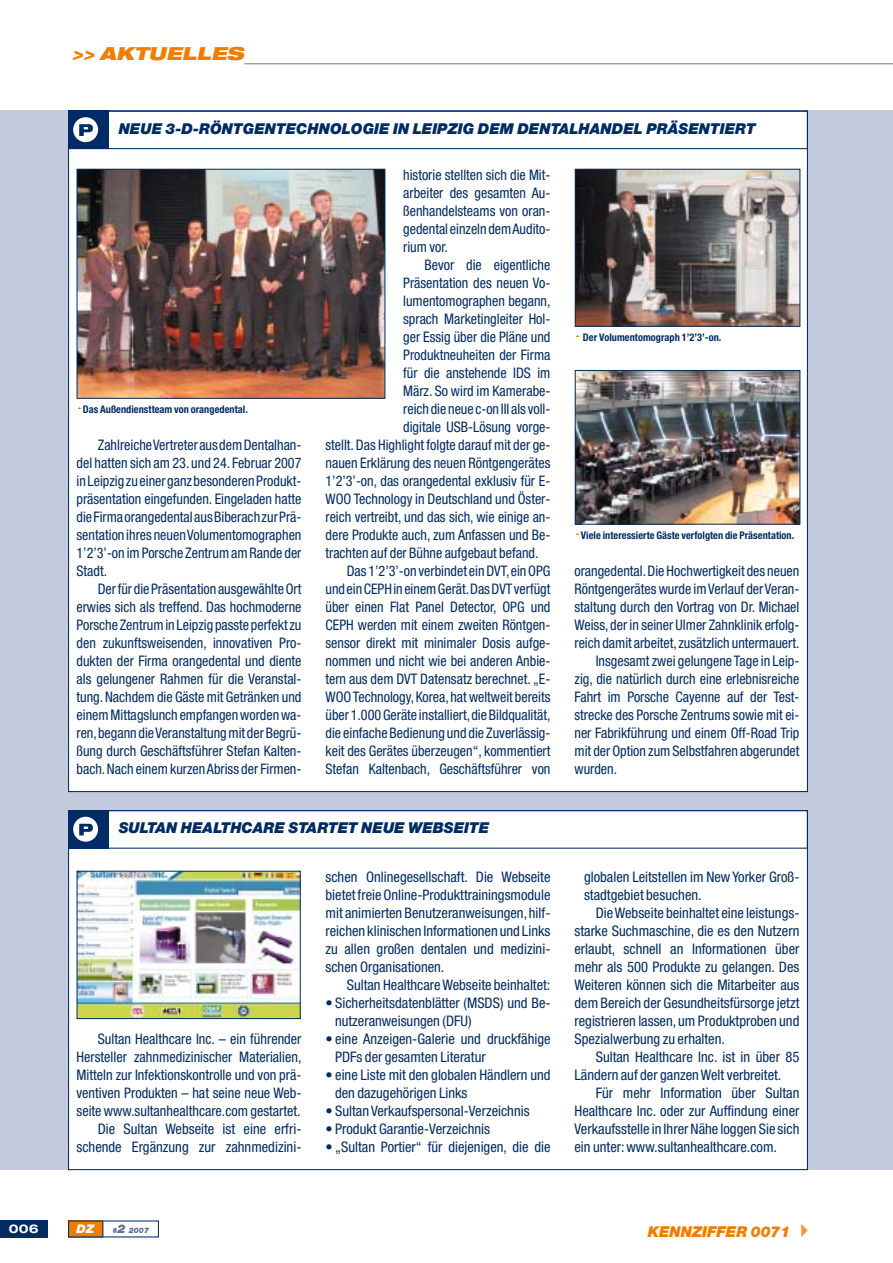
<style>
.page{position:relative;width:893px;height:1263px;background:#fff}
.page>*{position:absolute;margin:0;border:0;box-sizing:border-box;transform-origin:0 0}
.t1{font:italic 900 expanded 18px "Helvetica Neue";color:#ef7d00}
.t2{font:italic 900 15px "Helvetica Neue";color:#002b64}
.t3{font:italic 900 15px "Helvetica Neue";color:#ef7d00}
.t4{font:condensed 14.55px/18px "Helvetica Neue";color:#002b64;text-align:justify}
.t5{font:700 expanded 12px "Helvetica Neue";color:#fff}
.t6{font:italic 900 12px "Helvetica Neue";color:#fff}
.t7{font:700 condensed 10.5px "Helvetica Neue";letter-spacing:.005em;color:#002b64}
.t8{font:italic 900 7.5px "Helvetica Neue";color:#5a6c9b}
.s1{font-size:12px}
</style>
<div class="page">
<hr style="left:244px;top:63px;width:649px;height:1px;background:#817f84">
<div style="left:68px;top:1220px;width:35px;height:17px;background:#ef7d00"></div>
<div style="left:0;top:1220px;width:48px;height:17px;background:#002b64"></div>
<svg style="left:102px;top:1221px;width:1px;height:16px"></svg>
<div style="left:0;top:111px;width:893px;height:1059px;background:#c4cade"></div>
<div style="left:69px;top:811px;width:738px;height:358px;background:#fff"></div>
<div style="left:68px;top:810px;width:740px;height:39px;border:1px solid #002b64"></div>
<div style="left:68px;top:810px;width:41px;height:38px;background:#002b64"></div>
<svg style="left:73px;top:817px;width:25px;height:25px"></svg>
<img style="left:79px;top:873px;width:220px;height:144px">
<div style="left:77px;top:871px;width:224px;height:148px;border:1px solid #002b64"></div>
<div style="left:69px;top:111px;width:738px;height:680px;background:#fff"></div>
<div style="left:68px;top:111px;width:740px;height:38px;border:1px solid #002b64"></div>
<div style="left:68px;top:111px;width:41px;height:38px;background:#002b64"></div>
<svg style="left:73px;top:117px;width:25px;height:25px"></svg>
<img style="left:79px;top:171px;width:304px;height:226px">
<div style="left:77px;top:169px;width:308px;height:230px;border:1px solid #002b64"></div>
<img style="left:577px;top:171px;width:221px;height:154px">
<div style="left:575px;top:169px;width:225px;height:158px;border:1px solid #002b64"></div>
<img style="left:577px;top:372px;width:221px;height:150px">
<div style="left:575px;top:370px;width:225px;height:154px;border:1px solid #002b64"></div>
<p class="t1" style="left:72px;top:46px;width:177px">&gt;&gt; AKTUELLES</p>
<p class="t2" style="left:119px;top:123px;width:638px">NEUE 3-D-RÖNTGENTECHNOLOGIE IN LEIPZIG DEM DENTALHANDEL PRÄSENTIERT</p>
<p class="t7" style="left:83px;top:405px;width:167px">Das Außendienstteam von orangedental.</p>
<p class="t4" style="left:77px;top:437px;width:226px;text-indent:21px">Zahlreiche Vertreter aus dem Dentalhan&shy;del hatten sich am 23. und 24. Februar 2007 in Leipzig zu einer ganz besonderen Produkt&shy;präsentation eingefunden. Eingeladen hatte die Firma orangedental aus Biberach zur Prä&shy;sentation ihres neuen Volumentomographen 1’2’3’-on im Porsche Zentrum am Rande der Stadt.</p>
<p class="t4" style="left:77px;top:581px;width:226px;text-indent:21px">Der für die Präsentation ausgewählte Ort erwies sich als treffend. Das hochmoderne Porsche Zentrum in Leipzig passte perfekt zu den zukunftsweisenden, innovativen Pro&shy;dukten der Firma orangedental und diente als gelungener Rahmen für die Veranstal&shy;tung. Nachdem die Gäste mit Getränken und einem Mittagslunch empfangen worden wa&shy;ren,begann die Veranstaltung mit der Begrü&shy;ßung durch Geschäftsführer Stefan Kalten&shy;bach.Nach einem kurzen Abriss der Firmen-</p>
<p class="t4" style="left:403px;top:167px;width:149px">historie stellten sich die Mit&shy;arbeiter des gesamten Au&shy;ßenhandelsteams von oran&shy;gedental einzeln dem Audito&shy;rium vor.</p>
<p class="t4" style="left:424px;top:257px;width:127px">Bevor die eigentliche</p>
<p class="t4" style="left:403px;top:275px;width:149px">Präsentation des neuen Vo-</p>
<p class="t4" style="left:403px;top:293px;width:149px">lumentomographen begann,</p>
<p class="t4" style="left:403px;top:311px;width:149px">sprach Marketingleiter Hol-</p>
<p class="t4" style="left:403px;top:329px;width:149px">ger Essig über die Pläne und</p>
<p class="t4" style="left:403px;top:347px;width:149px">Produktneuheiten der Firma</p>
<p class="t4" style="left:403px;top:365px;width:149px">für die anstehende IDS im</p>
<p class="t4" style="left:403px;top:383px;width:149px">März. So wird im Kamerabe-</p>
<p class="t4" style="left:403px;top:401px;width:149px">reich die neue c-on III als voll-</p>
<p class="t4" style="left:403px;top:419px;width:149px">digitale USB-Lösung vorge-</p>
<p class="t4" style="left:326px;top:437px;width:226px">stellt. Das Highlight folgte darauf mit der ge-</p>
<p class="t4" style="left:326px;top:455px;width:226px">nauen Erklärung des neuen Röntgengerätes</p>
<p class="t4" style="left:326px;top:473px;width:226px">1’2’3’-on, das orangedental exklusiv für E-</p>
<p class="t4" style="left:326px;top:491px;width:226px">WOO Technology in Deutschland und Öster-</p>
<p class="t4" style="left:326px;top:509px;width:226px">reich vertreibt, und das sich, wie einige an-</p>
<p class="t4" style="left:326px;top:527px;width:226px">dere Produkte auch, zum Anfassen und Be-</p>
<p class="t4" style="left:326px;top:545px;width:214px">trachten auf der Bühne aufgebaut befand.</p>
<p class="t4" style="left:347px;top:563px;width:205px">Das 1’2’3’-on verbindet ein DVT,ein OPG</p>
<p class="t4" style="left:326px;top:581px;width:226px">und ein CEPH in einem Gerät.Das DVT verfügt</p>
<p class="t4" style="left:326px;top:599px;width:226px">über einen Flat Panel Detector, OPG und</p>
<p class="t4" style="left:326px;top:617px;width:226px">CEPH werden mit einem zweiten Röntgen-</p>
<p class="t4" style="left:326px;top:635px;width:226px">sensor direkt mit minimaler Dosis aufge-</p>
<p class="t4" style="left:326px;top:653px;width:226px">nommen und nicht wie bei anderen Anbie-</p>
<p class="t4" style="left:326px;top:671px;width:226px">tern aus dem DVT Datensatz berechnet. „E-</p>
<p class="t4" style="left:326px;top:689px;width:226px">WOO Technology,Korea,hat weltweit bereits</p>
<p class="t4" style="left:326px;top:707px;width:226px">über 1.000 Geräte installiert,die Bildqualität,</p>
<p class="t4" style="left:326px;top:725px;width:226px">die einfache Bedienung und die Zuverlässig-</p>
<p class="t4" style="left:326px;top:743px;width:226px">keit des Gerätes überzeugen“, kommentiert</p>
<p class="t4" style="left:326px;top:761px;width:226px">Stefan Kaltenbach, Geschäftsführer von</p>
<p class="t2" style="left:119px;top:823px;width:372px">SULTAN HEALTHCARE STARTET NEUE WEBSEITE</p>
<p class="t4" style="left:77px;top:1031px;width:226px;text-align:right">Sultan Healthcare Inc. – ein führender Hersteller zahnmedizinischer Materialien, Mitteln zur Infektionskontrolle und von prä&shy;ventiven Produkten – hat seine neue Web&shy;seite www.sultanhealthcare.com gestartet.<br>Die Sultan Webseite ist eine erfri&shy;schende Ergänzung zur zahnmedizini-</p>
<p class="t4" style="left:326px;top:869px;width:226px">schen Onlinegesellschaft. Die Webseite bietet freie Online-Produkttrainingsmodule mit animierten Benutzeranweisungen,hilf&shy;reichen klinischen Informationen und Links zu allen großen dentalen und medizini&shy;schen Organisationen.</p>
<p class="t4" style="left:347px;top:977px;width:205px">Sultan Healthcare Webseite beinhaltet:</p>
<p class="t4" style="left:335px;top:995px;width:217px;text-indent:-9px">• Sicherheitsdatenblätter (MSDS) und Be&shy;nutzeranweisungen (DFU)</p>
<p class="t4" style="left:335px;top:1031px;width:217px;text-indent:-9px">• eine Anzeigen-Galerie und druckfähige<br>PDFs der gesamten Literatur</p>
<p class="t4" style="left:335px;top:1067px;width:217px;text-indent:-9px">• eine Liste mit den globalen Händlern und den dazugehörigen Links</p>
<p class="t4" style="left:326px;top:1103px;width:206px">• Sultan Verkaufspersonal-Verzeichnis</p>
<p class="t4" style="left:326px;top:1121px;width:166px">• Produkt Garantie-Verzeichnis</p>
<p class="t4" style="left:326px;top:1139px;width:227px">• „Sultan Portier“ für diejenigen, die die</p>
<p class="t7" style="left:583px;top:334px;width:140px">Der Volumentomograph 1’2’3’-on.</p>
<p class="t7" style="left:581px;top:532px;width:215px">Viele interessierte Gäste verfolgten die Präsentation.</p>
<p class="t4" style="left:574px;top:563px;width:226px">orangedental.Die Hochwertigkeit des neuen</p>
<p class="t4" style="left:574px;top:581px;width:226px">Röntgengerätes wurde im Verlauf der Veran-</p>
<p class="t4" style="left:574px;top:599px;width:226px">staltung durch den Vortrag von Dr. Michael</p>
<p class="t4" style="left:574px;top:617px;width:226px">Weiss, der in seiner Ulmer Zahnklinik erfolg-</p>
<p class="t4" style="left:574px;top:635px;width:226px">reich damit arbeitet,zusätzlich untermauert.</p>
<p class="t4" style="left:596px;top:653px;width:205px">Insgesamt zwei gelungene Tage in Leip-</p>
<p class="t4" style="left:574px;top:671px;width:226px">zig, die natürlich durch eine erlebnisreiche</p>
<p class="t4" style="left:574px;top:689px;width:226px">Fahrt im Porsche Cayenne auf der Test-</p>
<p class="t4" style="left:574px;top:707px;width:226px">strecke des Porsche Zentrums sowie mit ei-</p>
<p class="t4" style="left:574px;top:725px;width:226px">ner Fabrikführung und einem Off-Road Trip</p>
<p class="t4" style="left:574px;top:743px;width:226px">mit der Option zum Selbstfahren abgerundet</p>
<p class="t4" style="left:574px;top:761px;width:44px">wurden.</p>
<p class="t4" style="left:584px;top:869px;width:217px">globalen Leitstellen im New Yorker Groß&shy;stadtgebiet besuchen.</p>
<p class="t4" style="left:574px;top:905px;width:226px;text-indent:21px">Die Webseite beinhaltet eine leistungs&shy;starke Suchmaschine, die es den Nutzern erlaubt, schnell an Informationen über mehr als 500 Produkte zu gelangen. Des Weiteren können sich die Mitarbeiter aus dem Bereich der Gesundheitsfürsorge jetzt registrieren lassen, um Produktproben und Spezialwerbung zu erhalten.</p>
<p class="t4" style="left:574px;top:1049px;width:226px;text-indent:21px">Sultan Healthcare Inc. ist in über 85<br>Ländern auf der ganzen Welt verbreitet.</p>
<p class="t4" style="left:574px;top:1085px;width:226px;text-indent:21px">Für mehr Information über Sultan Healthcare Inc. oder zur Auffindung einer Verkaufsstelle in Ihrer Nähe loggen Sie sich ein unter: www.sultanhealthcare.com.</p>
<p class="t5" style="left:9px;top:1224px;width:31px">006</p>
<p class="t6" style="left:77px;top:1224px;width:19px">DZ</p>
<p class="t8" style="left:112px;top:1227px;width:38px">#<span class="s1">2</span> 2007</p>
<p class="t3" style="left:648px;top:1227px;width:144px">KENNZIFFER 0071</p>
</div>
